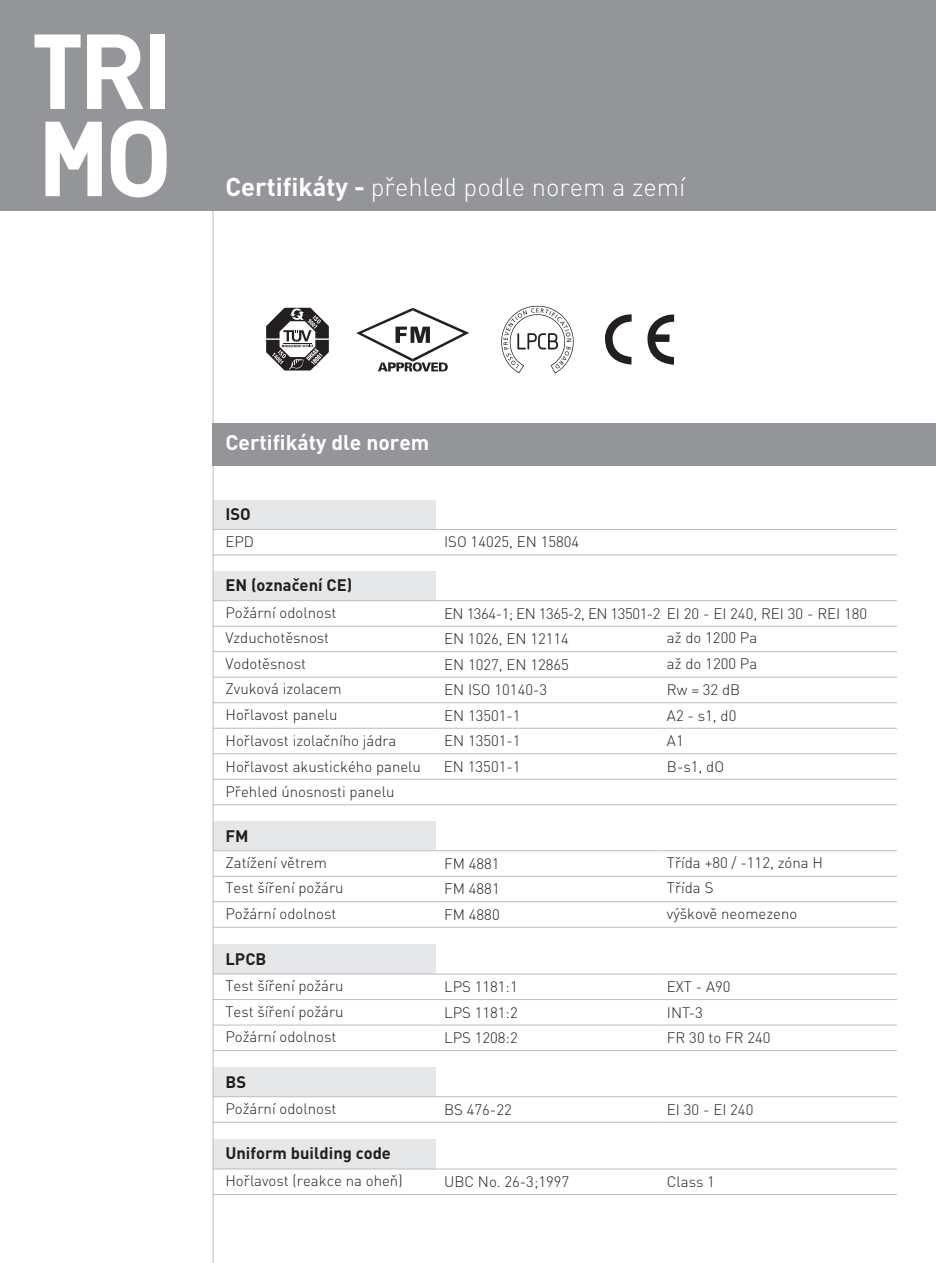
<style>
.page{position:relative;width:936px;height:1263px;background:#fff}
.page>*{position:absolute;margin:0;border:0;box-sizing:border-box;transform-origin:0 0}
.t1{font:300 25.5px "DIN Pro";color:#fff}
.t2{font:700 21px "DIN Pro";color:#fff}
.t3{font:700 16.5px "DIN Pro";color:#231f20}
.t4{font:300 15px "DIN Pro";color:#231f20}
.t5{font:300 15px "DIN Pro";letter-spacing:-.03em;color:#231f20}
.s1{font-weight:700}
</style>
<div class="page">
<div style="left:213px;top:500px;width:222px;height:29px;background:#e6e7e9"></div>
<svg style="left:214px;top:554px;width:682px;height:1px"></svg>
<hr style="left:213px;top:529px;width:222px;height:1px;background:#bcbdc0">
<hr style="left:435px;top:529px;width:223px;height:1px;background:#bcbdc0">
<hr style="left:658px;top:529px;width:238px;height:1px;background:#bcbdc0">
<hr style="left:213px;top:555px;width:222px;height:1px;background:#bcbdc0">
<hr style="left:435px;top:555px;width:223px;height:1px;background:#bcbdc0">
<hr style="left:658px;top:555px;width:238px;height:1px;background:#bcbdc0">
<div style="left:213px;top:571px;width:222px;height:30px;background:#e6e7e9"></div>
<hr style="left:213px;top:600px;width:222px;height:1px;background:#bcbdc0">
<hr style="left:435px;top:600px;width:223px;height:1px;background:#bcbdc0">
<hr style="left:658px;top:600px;width:238px;height:1px;background:#bcbdc0">
<hr style="left:213px;top:626px;width:222px;height:1px;background:#bcbdc0">
<hr style="left:435px;top:626px;width:223px;height:1px;background:#bcbdc0">
<hr style="left:658px;top:626px;width:238px;height:1px;background:#bcbdc0">
<hr style="left:213px;top:651px;width:222px;height:1px;background:#bcbdc0">
<hr style="left:435px;top:651px;width:223px;height:1px;background:#bcbdc0">
<hr style="left:658px;top:651px;width:238px;height:1px;background:#bcbdc0">
<hr style="left:213px;top:677px;width:222px;height:1px;background:#bcbdc0">
<hr style="left:435px;top:677px;width:223px;height:1px;background:#bcbdc0">
<hr style="left:658px;top:677px;width:238px;height:1px;background:#bcbdc0">
<hr style="left:213px;top:702px;width:222px;height:1px;background:#bcbdc0">
<hr style="left:435px;top:702px;width:223px;height:1px;background:#bcbdc0">
<hr style="left:658px;top:702px;width:238px;height:1px;background:#bcbdc0">
<hr style="left:213px;top:728px;width:222px;height:1px;background:#bcbdc0">
<hr style="left:435px;top:728px;width:223px;height:1px;background:#bcbdc0">
<hr style="left:658px;top:728px;width:238px;height:1px;background:#bcbdc0">
<hr style="left:213px;top:753px;width:222px;height:1px;background:#bcbdc0">
<hr style="left:435px;top:753px;width:223px;height:1px;background:#bcbdc0">
<hr style="left:658px;top:753px;width:238px;height:1px;background:#bcbdc0">
<hr style="left:213px;top:779px;width:222px;height:1px;background:#bcbdc0">
<hr style="left:435px;top:779px;width:223px;height:1px;background:#bcbdc0">
<hr style="left:658px;top:779px;width:238px;height:1px;background:#bcbdc0">
<hr style="left:213px;top:804px;width:222px;height:1px;background:#bcbdc0">
<hr style="left:435px;top:804px;width:223px;height:1px;background:#bcbdc0">
<hr style="left:658px;top:804px;width:238px;height:1px;background:#bcbdc0">
<div style="left:213px;top:821px;width:222px;height:30px;background:#e6e7e9"></div>
<svg style="left:214px;top:851px;width:682px;height:76px"></svg>
<hr style="left:213px;top:850px;width:222px;height:1px;background:#bcbdc0">
<hr style="left:435px;top:850px;width:223px;height:1px;background:#bcbdc0">
<hr style="left:658px;top:850px;width:238px;height:1px;background:#bcbdc0">
<hr style="left:213px;top:876px;width:222px;height:1px;background:#bcbdc0">
<hr style="left:435px;top:876px;width:223px;height:1px;background:#bcbdc0">
<hr style="left:658px;top:876px;width:238px;height:1px;background:#bcbdc0">
<hr style="left:213px;top:901px;width:222px;height:1px;background:#bcbdc0">
<hr style="left:435px;top:901px;width:223px;height:1px;background:#bcbdc0">
<hr style="left:658px;top:901px;width:238px;height:1px;background:#bcbdc0">
<hr style="left:213px;top:927px;width:222px;height:1px;background:#bcbdc0">
<hr style="left:435px;top:927px;width:223px;height:1px;background:#bcbdc0">
<hr style="left:658px;top:927px;width:238px;height:1px;background:#bcbdc0">
<div style="left:213px;top:944px;width:222px;height:30px;background:#e6e7e9"></div>
<svg style="left:214px;top:1024px;width:682px;height:1px"></svg>
<hr style="left:213px;top:974px;width:222px;height:1px;background:#bcbdc0">
<hr style="left:435px;top:974px;width:223px;height:1px;background:#bcbdc0">
<hr style="left:658px;top:974px;width:238px;height:1px;background:#bcbdc0">
<hr style="left:213px;top:999px;width:222px;height:1px;background:#bcbdc0">
<hr style="left:435px;top:999px;width:223px;height:1px;background:#bcbdc0">
<hr style="left:658px;top:999px;width:238px;height:1px;background:#bcbdc0">
<hr style="left:213px;top:1025px;width:222px;height:1px;background:#bcbdc0">
<hr style="left:435px;top:1025px;width:223px;height:1px;background:#bcbdc0">
<hr style="left:658px;top:1025px;width:238px;height:1px;background:#bcbdc0">
<hr style="left:213px;top:1050px;width:222px;height:1px;background:#bcbdc0">
<hr style="left:435px;top:1050px;width:223px;height:1px;background:#bcbdc0">
<hr style="left:658px;top:1050px;width:238px;height:1px;background:#bcbdc0">
<div style="left:213px;top:1067px;width:222px;height:30px;background:#e6e7e9"></div>
<svg style="left:214px;top:1097px;width:682px;height:25px"></svg>
<hr style="left:213px;top:1096px;width:222px;height:1px;background:#bcbdc0">
<hr style="left:435px;top:1096px;width:223px;height:1px;background:#bcbdc0">
<hr style="left:658px;top:1096px;width:238px;height:1px;background:#bcbdc0">
<hr style="left:213px;top:1122px;width:222px;height:1px;background:#bcbdc0">
<hr style="left:435px;top:1122px;width:223px;height:1px;background:#bcbdc0">
<hr style="left:658px;top:1122px;width:238px;height:1px;background:#bcbdc0">
<div style="left:213px;top:1139px;width:222px;height:30px;background:#e6e7e9"></div>
<svg style="left:214px;top:1169px;width:682px;height:1px"></svg>
<hr style="left:213px;top:1168px;width:222px;height:1px;background:#bcbdc0">
<hr style="left:435px;top:1168px;width:223px;height:1px;background:#bcbdc0">
<hr style="left:658px;top:1168px;width:238px;height:1px;background:#bcbdc0">
<hr style="left:213px;top:1194px;width:222px;height:1px;background:#bcbdc0">
<hr style="left:435px;top:1194px;width:223px;height:1px;background:#bcbdc0">
<hr style="left:658px;top:1194px;width:238px;height:1px;background:#bcbdc0">
<hr style="left:213px;top:0;width:1px;height:1263px;background:#bcbdc0">
<div style="left:0;top:0;width:935px;height:210px;background:#939598"></div>
<div style="left:213px;top:423px;width:722px;height:42px;background:#939598"></div>
<svg style="left:266px;top:308px;width:63px;height:62px"></svg>
<svg style="left:356px;top:308px;width:113px;height:63px"></svg>
<svg style="left:501px;top:306px;width:72px;height:68px"></svg>
<svg style="left:605px;top:314px;width:26px;height:51px"></svg>
<svg style="left:647px;top:314px;width:27px;height:51px"></svg>
<svg style="left:34px;top:35px;width:47px;height:74px"></svg>
<svg style="left:87px;top:34px;width:56px;height:75px"></svg>
<div style="left:150px;top:34px;width:15px;height:75px;background:#fff"></div>
<svg style="left:110px;top:120px;width:57px;height:77px"></svg>
<svg style="left:45px;top:122px;width:57px;height:74px"></svg>
<h1 class="t1" style="left:225px;top:170px;width:461px"><span class="s1">Certifikáty -</span> přehled podle norem a zemí</h1>
<h2 class="t2" style="left:225px;top:428px;width:205px">Certifikáty dle norem</h2>
<p class="t3" style="left:225px;top:503px;width:27px">ISO</p>
<p class="t4" style="left:225px;top:532px;width:30px">EPD</p>
<p class="t4" style="left:444px;top:532px;width:137px">ISO 14025, EN 15804</p>
<p class="t3" style="left:225px;top:573px;width:128px">EN (označení CE)</p>
<p class="t4" style="left:225px;top:602px;width:112px">Požární odolnost</p>
<p class="t5" style="left:444px;top:603px;width:424px">EN 1364-1; EN 1365-2, EN 13501-2 EI 20 - EI 240, REI 30 - REI 180</p>
<p class="t4" style="left:225px;top:628px;width:105px">Vzduchotěsnost</p>
<p class="t4" style="left:444px;top:628px;width:126px">EN 1026, EN 12114</p>
<p class="t4" style="left:667px;top:628px;width:92px">až do 1200 Pa</p>
<p class="t4" style="left:225px;top:653px;width:82px">Vodotěsnost</p>
<p class="t4" style="left:444px;top:654px;width:126px">EN 1027, EN 12865</p>
<p class="t4" style="left:667px;top:653px;width:92px">až do 1200 Pa</p>
<p class="t4" style="left:225px;top:679px;width:118px">Zvuková izolacem</p>
<p class="t4" style="left:444px;top:680px;width:105px">EN ISO 10140-3</p>
<p class="t4" style="left:667px;top:680px;width:75px">Rw = 32 dB</p>
<p class="t4" style="left:225px;top:704px;width:114px">Hořlavost panelu</p>
<p class="t4" style="left:444px;top:705px;width:78px">EN 13501-1</p>
<p class="t4" style="left:667px;top:705px;width:71px">A2 - s1, d0</p>
<p class="t4" style="left:225px;top:730px;width:172px">Hořlavost izolačního jádra</p>
<p class="t4" style="left:444px;top:731px;width:78px">EN 13501-1</p>
<p class="t4" style="left:667px;top:731px;width:18px">A1</p>
<p class="t4" style="left:225px;top:756px;width:197px">Hořlavost akustického panelu</p>
<p class="t4" style="left:444px;top:756px;width:78px">EN 13501-1</p>
<p class="t4" style="left:667px;top:756px;width:59px">B-s1, dO</p>
<p class="t4" style="left:225px;top:781px;width:170px">Přehled únosnosti panelu</p>
<p class="t3" style="left:225px;top:824px;width:25px">FM</p>
<p class="t4" style="left:225px;top:852px;width:103px">Zatížení větrem</p>
<p class="t4" style="left:444px;top:853px;width:57px">FM 4881</p>
<p class="t4" style="left:667px;top:852px;width:157px">Třída +80 / -112, zóna H</p>
<p class="t4" style="left:225px;top:878px;width:120px">Test šíření požáru</p>
<p class="t4" style="left:444px;top:879px;width:57px">FM 4881</p>
<p class="t4" style="left:667px;top:878px;width:48px">Třída S</p>
<p class="t4" style="left:225px;top:903px;width:112px">Požární odolnost</p>
<p class="t4" style="left:444px;top:904px;width:57px">FM 4880</p>
<p class="t4" style="left:667px;top:903px;width:132px">výškově neomezeno</p>
<p class="t3" style="left:225px;top:948px;width:42px">LPCB</p>
<p class="t4" style="left:225px;top:976px;width:120px">Test šíření požáru</p>
<p class="t4" style="left:444px;top:976px;width:75px">LPS 1181:1</p>
<p class="t4" style="left:667px;top:976px;width:65px">EXT - A90</p>
<p class="t4" style="left:225px;top:1001px;width:120px">Test šíření požáru</p>
<p class="t4" style="left:444px;top:1002px;width:75px">LPS 1181:2</p>
<p class="t4" style="left:667px;top:1002px;width:38px">INT-3</p>
<p class="t4" style="left:225px;top:1027px;width:112px">Požární odolnost</p>
<p class="t4" style="left:444px;top:1027px;width:75px">LPS 1208:2</p>
<p class="t4" style="left:667px;top:1027px;width:105px">FR 30 to FR 240</p>
<p class="t3" style="left:225px;top:1070px;width:22px">BS</p>
<p class="t4" style="left:225px;top:1098px;width:112px">Požární odolnost</p>
<p class="t4" style="left:444px;top:1099px;width:69px">BS 476-22</p>
<p class="t4" style="left:667px;top:1099px;width:88px">EI 30 - EI 240</p>
<p class="t3" style="left:225px;top:1142px;width:167px">Uniform building code</p>
<p class="t4" style="left:225px;top:1170px;width:179px">Hořlavost (reakce na oheň)</p>
<p class="t4" style="left:444px;top:1171px;width:127px">UBC No. 26-3;1997</p>
<p class="t4" style="left:667px;top:1171px;width:50px">Class 1</p>
</div>
